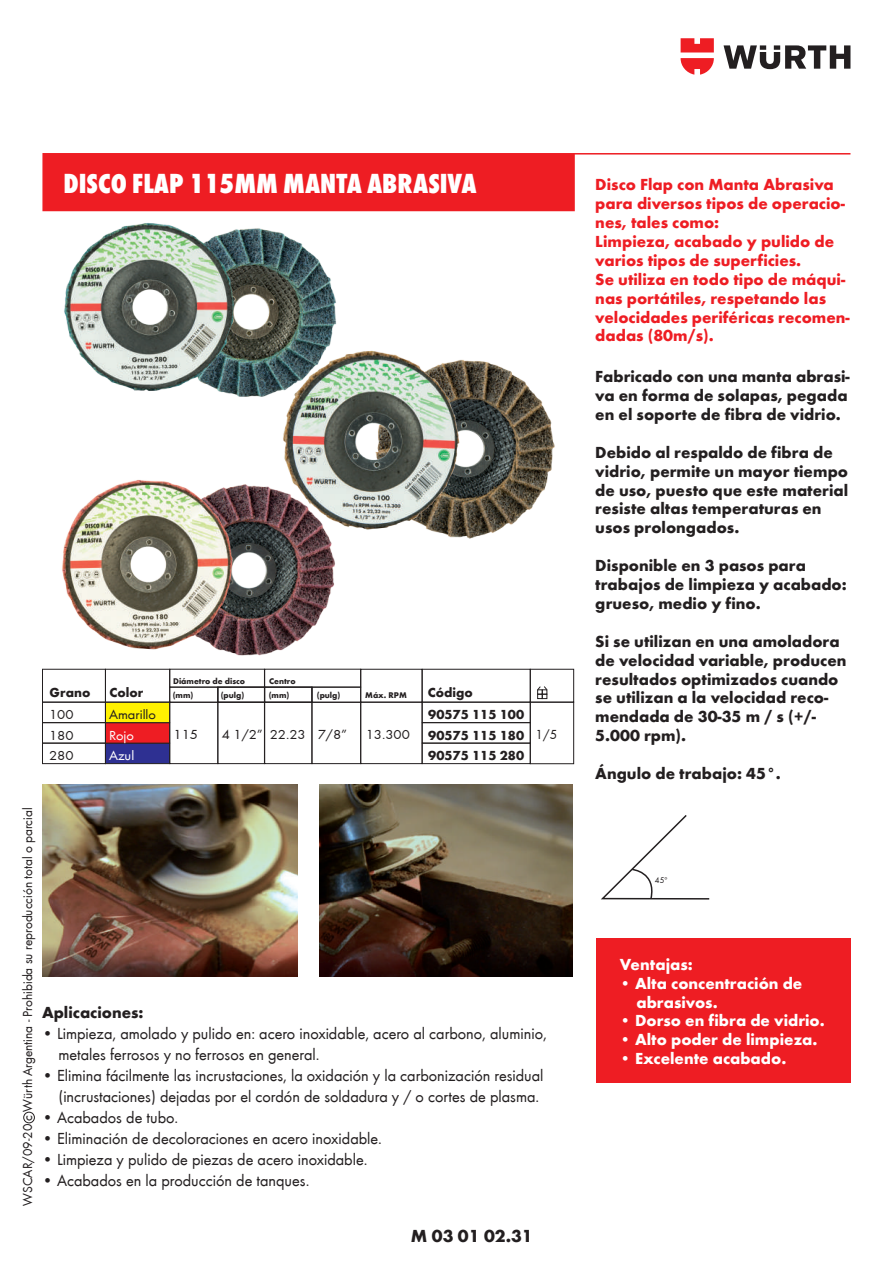
<style>
.page{position:relative;width:893px;height:1263px;background:#fff}
.page>*{position:absolute;margin:0;border:0;box-sizing:border-box;transform-origin:0 0}
.t1{font:28.5px "Wuerth Extra Bold Cond Caps";color:#fff}
.t2{font:700 18px "Wuerth";color:#231f20}
.t3{font:700 16.5px/18.9px "Wuerth";color:#231f20}
.t4{font:16.5px/21px "Wuerth";color:#231f20}
.t5{font:700 16.5px/18.9px "Wuerth";color:#ee1d23}
.t6{font:700 16.5px/18.9px "Wuerth";color:#fff}
.t7{font:13.5px "Wuerth";color:#231f20}
.t8{font:700 13.5px/22.8px "Wuerth";color:#231f20}
.t9{font:13.5px/20.4px "Wuerth";color:#231f20;text-align:justify;scale:1.09 1}
.t10{font:13.5px/20.4px "Wuerth";color:#fff;scale:1.09 1}
.t11{font:700 8.55px/14px "Wuerth";color:#231f20}
.t12{font:8.55px "Wuerth";color:#231f20}
</style>
<div class="page">
<div style="left:105px;top:743px;width:65px;height:21px;background:#2e3092;border:1px solid #231f20"></div>
<div style="left:105px;top:722px;width:65px;height:21px;background:#ee1d23"></div>
<div style="left:105px;top:702px;width:65px;height:21px;background:#fff101;border:1px solid #231f20"></div>
<svg style="left:724px;top:45px;width:126px;height:24px"></svg>
<svg style="left:681px;top:38px;width:33px;height:37px"></svg>
<div style="left:42px;top:153px;width:533px;height:58px;background:#ee1d23"></div>
<hr style="left:574px;top:153px;width:276px;height:2px;background:#ee1d23">
<div style="left:23px;top:1112px;width:12px;height:11px;border:1px solid #231f20;border-radius:50%"></div>
<div style="left:530px;top:669px;width:44px;height:33px;border:1px solid #231f20"></div>
<div style="left:530px;top:702px;width:44px;height:62px;border:1px solid #231f20"></div>
<div style="left:360px;top:702px;width:62px;height:62px;border:1px solid #231f20"></div>
<div style="left:360px;top:669px;width:62px;height:33px;border:1px solid #231f20"></div>
<div style="left:264px;top:702px;width:48px;height:62px;border:1px solid #231f20"></div>
<div style="left:264px;top:669px;width:97px;height:18px;border:1px solid #231f20"></div>
<div style="left:312px;top:702px;width:49px;height:62px;border:1px solid #231f20"></div>
<div style="left:264px;top:687px;width:48px;height:15px;border:1px solid #231f20"></div>
<div style="left:312px;top:687px;width:49px;height:15px;border:1px solid #231f20"></div>
<div style="left:217px;top:702px;width:48px;height:62px;border:1px solid #231f20"></div>
<div style="left:169px;top:669px;width:96px;height:18px;border:1px solid #231f20"></div>
<div style="left:169px;top:702px;width:49px;height:62px;border:1px solid #231f20"></div>
<div style="left:217px;top:687px;width:48px;height:15px;border:1px solid #231f20"></div>
<div style="left:169px;top:687px;width:49px;height:15px;border:1px solid #231f20"></div>
<div style="left:105px;top:669px;width:65px;height:33px;border:1px solid #231f20"></div>
<div style="left:42px;top:743px;width:64px;height:21px;border:1px solid #231f20"></div>
<div style="left:422px;top:743px;width:109px;height:21px;border:1px solid #231f20"></div>
<div style="left:42px;top:669px;width:64px;height:33px;border:1px solid #231f20"></div>
<div style="left:42px;top:722px;width:64px;height:21px;border:1px solid #231f20"></div>
<div style="left:42px;top:702px;width:64px;height:21px;border:1px solid #231f20"></div>
<div style="left:422px;top:669px;width:109px;height:33px;border:1px solid #231f20"></div>
<div style="left:422px;top:702px;width:109px;height:21px;border:1px solid #231f20"></div>
<svg style="left:537px;top:686px;width:11px;height:13px"></svg>
<div style="left:596px;top:938px;width:254px;height:144px;background:#ee1d23"></div>
<svg style="left:601px;top:815px;width:109px;height:85px"></svg>
<img style="left:320px;top:784px;width:252px;height:192px">
<img style="left:42px;top:784px;width:255px;height:192px">
<img style="left:467px;top:360px;width:88px;height:179px">
<img style="left:283px;top:350px;width:184px;height:188px">
<img style="left:247px;top:474px;width:103px;height:182px">
<img style="left:62px;top:480px;width:185px;height:176px">
<img style="left:241px;top:228px;width:106px;height:176px">
<img style="left:64px;top:223px;width:177px;height:174px">
<h1 class="t1" style="left:63px;top:163px;width:415px">DISCO FLAP 115MM MANTA ABRASIVA</h1>
<p class="t8" style="left:50px;top:680px;width:42px">Grano</p>
<p class="t9" style="left:49px;top:704px;width:24px">100<br>180<br>280</p>
<p class="t8" style="left:110px;top:680px;width:35px">Color</p>
<p class="t9" style="left:109px;top:704px;width:45px">Amarillo</p>
<p class="t10" style="left:109px;top:724px;width:25px">Rojo<br>Azul</p>
<p class="t11" style="left:173px;top:674px;width:74px">Diámetro de disco (mm)</p>
<p class="t11" style="left:221px;top:688px;width:25px">(pulg)</p>
<p class="t11" style="left:269px;top:674px;width:28px">Centro (mm)</p>
<p class="t11" style="left:317px;top:688px;width:25px">(pulg)</p>
<p class="t11" style="left:365px;top:687px;width:43px">Máx. RPM</p>
<p class="t9" style="left:174px;top:723px;width:24px">115</p>
<p class="t9" style="left:222px;top:723px;width:39px">4 1/2”</p>
<p class="t9" style="left:318px;top:723px;width:29px">7/8”</p>
<p class="t9" style="left:366px;top:723px;width:42px">13.300</p>
<p class="t9" style="left:270px;top:723px;width:34px">22.23</p>
<p class="t8" style="left:428px;top:680px;width:98px">Código<br>90575 115 100</p>
<p class="t8" style="left:428px;top:724px;width:97px;line-height:20.2px">90575 115 180<br>90575 115 280</p>
<p class="t7" style="left:536px;top:725px;width:23px">1/5</p>
<p class="t7" style="left:18px;top:1205px;width:400px;rotate:-90deg">WSCAR/09-20 c Würth Argentina - Prohibida su reproducción total o parcial</p>
<p class="t3" style="left:42px;top:1002px;width:103px">Aplicaciones:</p>
<p class="t4" style="left:59px;top:1022px;width:490px;text-indent:-16px">• Limpieza, amolado y pulido en: acero inoxidable, acero al carbono, aluminio, metales ferrosos y no ferrosos en general.</p>
<p class="t4" style="left:42px;top:1064px;width:503px;text-align:right">• Elimina fácilmente las incrustaciones, la oxidación y la carbonización residual (incrustaciones) dejadas por el cordón de soldadura y / o cortes de plasma.</p>
<p class="t4" style="left:42px;top:1106px;width:138px">• Acabados de tubo.</p>
<p class="t4" style="left:42px;top:1127px;width:341px">• Eliminación de decoloraciones en acero inoxidable.</p>
<p class="t4" style="left:42px;top:1148px;width:327px">• Limpieza y pulido de piezas de acero inoxidable.</p>
<p class="t4" style="left:42px;top:1169px;width:269px">• Acabados en la producción de tanques.</p>
<p class="t2" style="left:411px;top:1223px;width:123px">M 03 01 02.31</p>
<p class="t5" style="left:595px;top:174px;width:256px">Disco Flap con Manta Abrasiva para diversos tipos de operacio&shy;nes, tales como:<br>Limpieza, acabado y pulido de varios tipos de superficies.<br>Se utiliza en todo tipo de máqui&shy;nas portátiles, respetando las velocidades periféricas recomen&shy;dadas (80m/s).</p>
<p class="t3" style="left:595px;top:366px;width:256px">Fabricado con una manta abrasi&shy;va en forma de solapas, pegada en el soporte de fibra de vidrio.</p>
<p class="t3" style="left:595px;top:442px;width:254px">Debido al respaldo de fibra de vidrio, permite un mayor tiempo de uso, puesto que este material resiste altas temperaturas en usos prolongados.</p>
<p class="t3" style="left:595px;top:555px;width:253px">Disponible en 3 pasos para trabajos de limpieza y acabado: grueso, medio y fino.</p>
<p class="t3" style="left:595px;top:630px;width:253px">Si se utilizan en una amoladora de velocidad variable, producen resultados optimizados cuando se utilizan a la velocidad reco&shy;mendada de 30-35 m / s (+/-<br>5.000 rpm).</p>
<p class="t3" style="left:595px;top:763px;width:187px">Ángulo de trabajo: 45°.</p>
<p class="t12" style="left:655px;top:874px;width:14px">45º</p>
<p class="t6" style="left:620px;top:953px;width:74px">Ventajas:</p>
<p class="t6" style="left:636px;top:972px;width:167px;text-indent:-16px">• Alta concentración de abrasivos.</p>
<p class="t6" style="left:620px;top:1010px;width:206px">• Dorso en fibra de vidrio.</p>
<p class="t6" style="left:620px;top:1029px;width:199px">• Alto poder de limpieza.</p>
<p class="t6" style="left:620px;top:1048px;width:168px">• Excelente acabado.</p>
</div>
